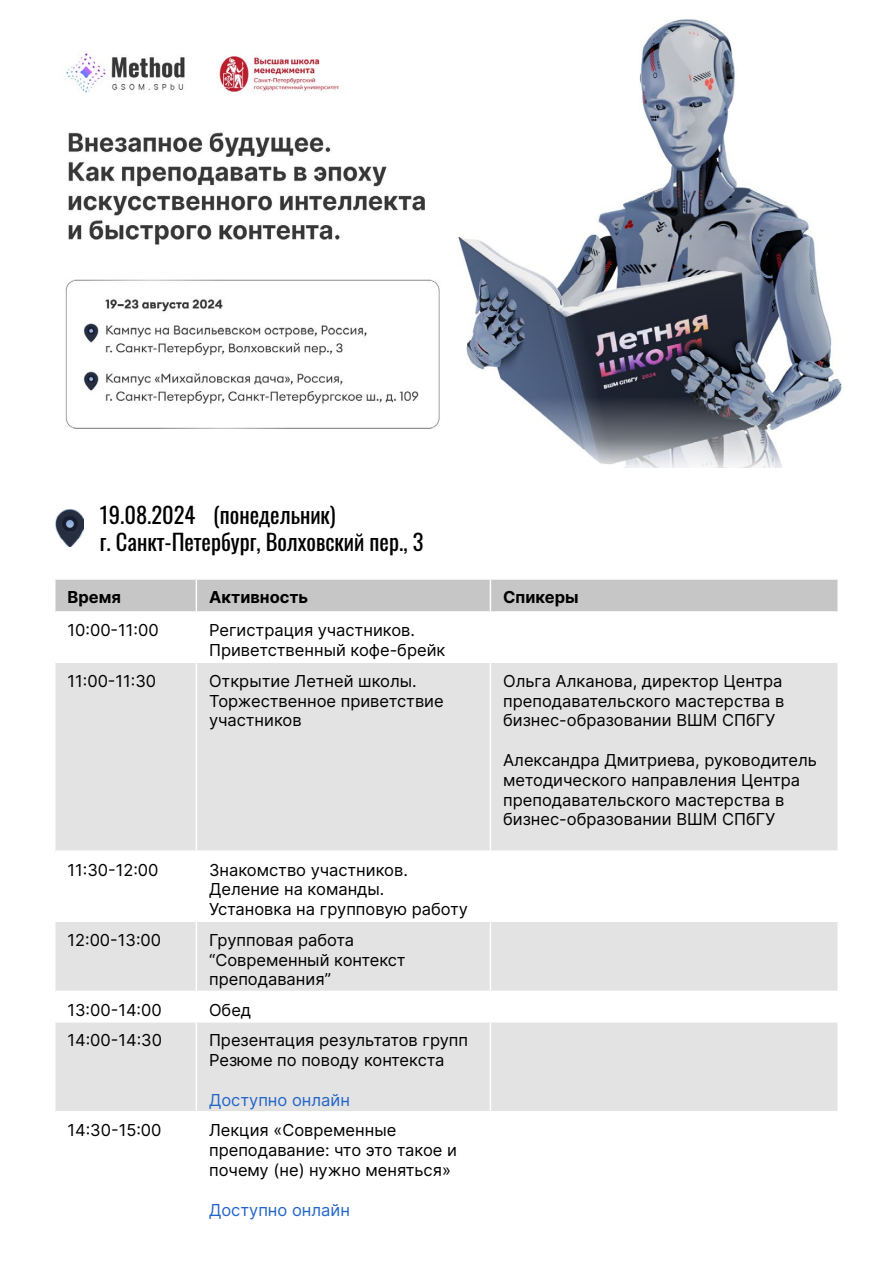
<style>
.page{position:relative;width:893px;height:1263px;background:#fff}
.page>*{position:absolute;margin:0;border:0;box-sizing:border-box;transform-origin:0 0}
.t1{font:22.5px/27px "Oswald";color:#000}
.t2{font:16.5px/19.8px "Inter";color:#000}
.t3{font:16.5px "Inter";color:#2265c9}
.t4{font:700 16.5px "Inter";color:#000}
</style>
<div class="page">
<div style="left:56px;top:580px;width:781px;height:31px;background:#c6c6c6"></div>
<svg style="left:56px;top:663px;width:781px;height:448px;fill:#e3e3e3"></svg>
<hr style="left:196px;top:663px;width:1px;height:187px;background:#fff">
<hr style="left:490px;top:663px;width:1px;height:187px;background:#fff">
<hr style="left:196px;top:852px;width:1px;height:68px;background:#fff">
<hr style="left:490px;top:852px;width:1px;height:68px;background:#fff">
<hr style="left:196px;top:922px;width:1px;height:68px;background:#fff">
<hr style="left:490px;top:922px;width:1px;height:68px;background:#fff">
<svg style="left:196px;top:992px;width:1px;height:29px"></svg>
<svg style="left:490px;top:992px;width:1px;height:29px"></svg>
<hr style="left:196px;top:1022px;width:1px;height:89px;background:#fff">
<hr style="left:490px;top:1022px;width:1px;height:89px;background:#fff">
<hr style="left:56px;top:850px;width:140px;height:2px;background:#fff">
<hr style="left:196px;top:850px;width:294px;height:2px;background:#fff">
<hr style="left:490px;top:850px;width:347px;height:2px;background:#fff">
<hr style="left:56px;top:920px;width:140px;height:2px;background:#fff">
<hr style="left:196px;top:920px;width:294px;height:2px;background:#fff">
<hr style="left:490px;top:920px;width:347px;height:2px;background:#fff">
<hr style="left:56px;top:990px;width:140px;height:2px;background:#fff">
<hr style="left:196px;top:990px;width:294px;height:2px;background:#fff">
<hr style="left:490px;top:990px;width:347px;height:2px;background:#fff">
<hr style="left:56px;top:1021px;width:140px;height:1px;background:#fff">
<hr style="left:196px;top:1021px;width:294px;height:1px;background:#fff">
<hr style="left:490px;top:1021px;width:347px;height:1px;background:#fff">
<hr style="left:196px;top:580px;width:1px;height:31px;background:#fff">
<hr style="left:490px;top:580px;width:1px;height:31px;background:#fff">
<img style="left:55px;top:509px;width:28px;height:37px">
<img style="left:65px;top:19px;width:777px;height:449px">
<h1 class="t1" style="left:100px;top:499px;width:325px">19.08.2024 (понедельник)<br>г. Санкт-Петербург, Волховский пер., 3</h1>
<p class="t4" style="left:68px;top:585px;width:55px">Время</p>
<p class="t4" style="left:209px;top:585px;width:101px">Активность</p>
<p class="t4" style="left:503px;top:585px;width:77px">Спикеры</p>
<p class="t2" style="left:67px;top:620px;width:93px">10:00-11:00</p>
<p class="t2" style="left:209px;top:620px;width:238px">Регистрация участников.<br>Приветственный кофе-брейк</p>
<p class="t2" style="left:67px;top:670px;width:90px">11:00-11:30</p>
<p class="t2" style="left:209px;top:670px;width:236px">Открытие Летней школы.<br>Торжественное приветствие участников</p>
<p class="t2" style="left:503px;top:670px;width:283px;text-align:justify">Ольга Алканова, директор Центра преподавательского мастерства в бизнес-образовании ВШМ СПбГУ</p>
<p class="t2" style="left:503px;top:750px;width:315px">Александра Дмитриева, руководитель методического направления Центра преподавательского мастерства в бизнес-образовании ВШМ СПбГУ</p>
<p class="t2" style="left:67px;top:859px;width:93px">11:30-12:00</p>
<p class="t2" style="left:209px;top:859px;width:261px">Знакомство участников.<br>Деление на команды.<br>Установка на групповую работу</p>
<p class="t2" style="left:67px;top:929px;width:95px">12:00-13:00</p>
<p class="t2" style="left:209px;top:929px;width:198px">Групповая работа “Современный контекст преподавания”</p>
<p class="t2" style="left:67px;top:999px;width:96px">13:00-14:00</p>
<p class="t2" style="left:209px;top:999px;width:44px">Обед</p>
<p class="t2" style="left:67px;top:1030px;width:96px">14:00-14:30</p>
<p class="t2" style="left:209px;top:1030px;width:261px">Презентация результатов групп<br>Резюме по поводу контекста</p>
<p class="t3" style="left:209px;top:1088px;width:142px">Доступно онлайн</p>
<p class="t2" style="left:67px;top:1120px;width:96px">14:30-15:00</p>
<p class="t2" style="left:209px;top:1120px;width:249px">Лекция «Современные преподавание: что это такое и почему (не) нужно меняться»</p>
<p class="t3" style="left:209px;top:1197px;width:142px">Доступно онлайн</p>
</div>
